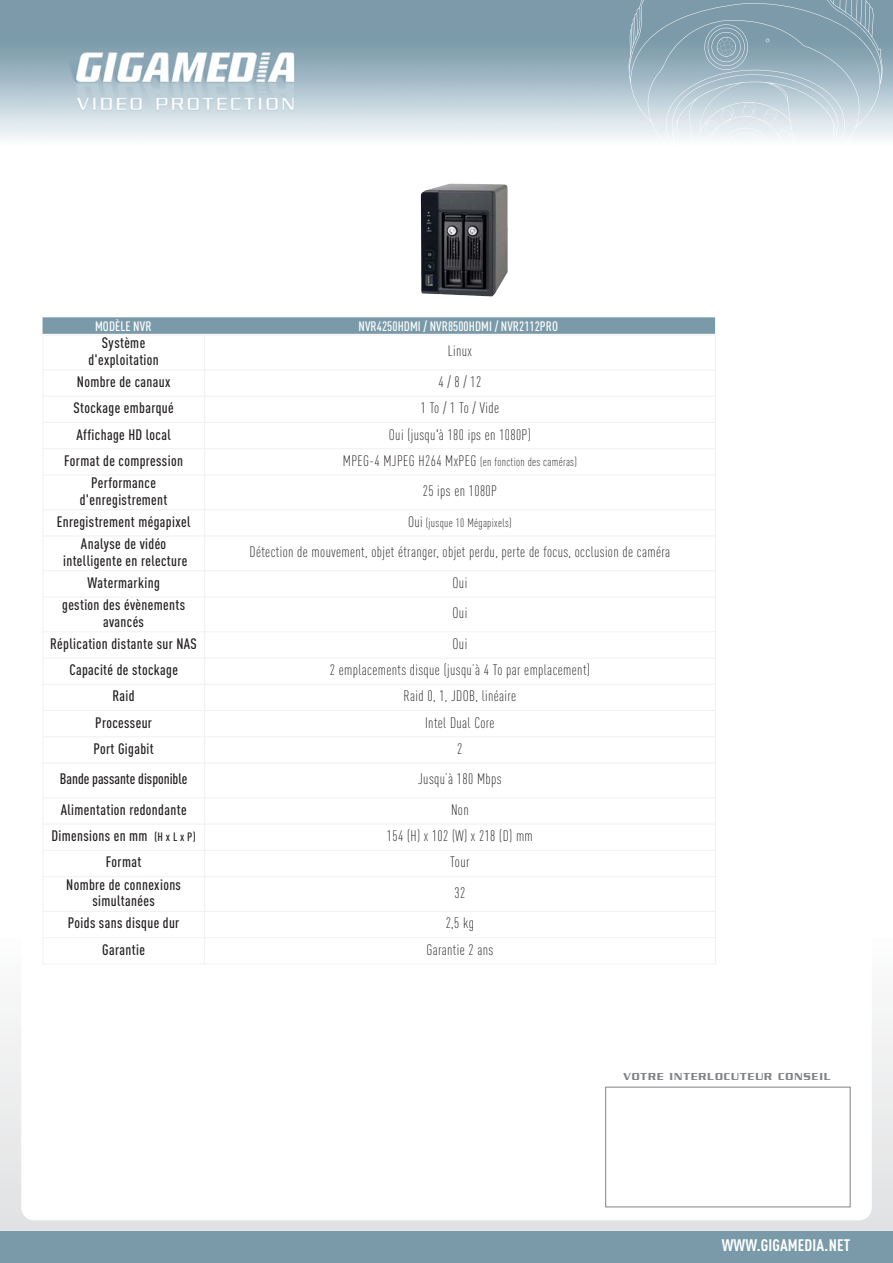
<style>
.page{position:relative;width:893px;height:1263px;background:#fff}
.page>*{position:absolute;margin:0;border:0;box-sizing:border-box;transform-origin:0 0}
.t1{font:700 condensed 16.5px "DINOT";letter-spacing:.01em;color:#fff}
.t2{font:500 condensed 15px/16.5px "DINOT";letter-spacing:.025em;color:#231f20;text-align:center}
.t3{font:300 condensed 15px "DINOT";letter-spacing:.025em;color:#231f20}
.t4{font:500 condensed 15px "DINOT";color:#231f20}
.t5{font:500 condensed 13.5px "DINOT";letter-spacing:.005em;color:#fff}
.t6{font:300 condensed 12px "DINOT";letter-spacing:.025em;color:#231f20}
.t7{font:500 10.95px "Serpentine";letter-spacing:.095em;color:#808285}
.s1{font-size:15px}
.s2{font-size:12px}
</style>
<div class="page">
<svg style="left:0;top:1010px;width:892px;height:221px;background:#e5e6e7"></svg>
<div style="left:0;top:1231px;width:892px;height:32px;background:#7b9aa9"></div>
<img style="left:0;top:0;width:892px;height:139px">
<div style="left:21px;top:267px;width:851px;height:953px;background:#fff;border-radius:13px"></div>
<svg style="left:629px;top:0;width:253px;height:139px;background:#a7bcc7"></svg>
<div style="left:605px;top:1087px;width:245px;height:120px;border:1px solid #808285"></div>
<hr style="left:43px;top:335px;width:1px;height:629px;background:#f1f1f2">
<hr style="left:204px;top:335px;width:1px;height:629px;background:#f1f1f2">
<hr style="left:715px;top:335px;width:1px;height:629px;background:#f1f1f2">
<hr style="left:43px;top:335px;width:673px;height:1px;background:#f1f1f2">
<hr style="left:43px;top:370px;width:673px;height:1px;background:#f1f1f2">
<hr style="left:43px;top:396px;width:673px;height:1px;background:#f1f1f2">
<hr style="left:43px;top:422px;width:673px;height:1px;background:#f1f1f2">
<hr style="left:43px;top:448px;width:673px;height:1px;background:#f1f1f2">
<hr style="left:43px;top:475px;width:673px;height:1px;background:#f1f1f2">
<hr style="left:43px;top:509px;width:673px;height:1px;background:#f1f1f2">
<hr style="left:43px;top:536px;width:673px;height:1px;background:#f1f1f2">
<hr style="left:43px;top:570px;width:673px;height:1px;background:#f1f1f2">
<hr style="left:43px;top:597px;width:673px;height:1px;background:#f1f1f2">
<hr style="left:43px;top:631px;width:673px;height:1px;background:#f1f1f2">
<hr style="left:43px;top:658px;width:673px;height:1px;background:#f1f1f2">
<hr style="left:43px;top:684px;width:673px;height:1px;background:#f1f1f2">
<hr style="left:43px;top:710px;width:673px;height:1px;background:#f1f1f2">
<hr style="left:43px;top:736px;width:673px;height:1px;background:#f1f1f2">
<hr style="left:43px;top:763px;width:673px;height:1px;background:#f1f1f2">
<hr style="left:43px;top:797px;width:673px;height:1px;background:#f1f1f2">
<hr style="left:43px;top:824px;width:673px;height:1px;background:#f1f1f2">
<hr style="left:43px;top:850px;width:673px;height:1px;background:#f1f1f2">
<hr style="left:43px;top:876px;width:673px;height:1px;background:#f1f1f2">
<hr style="left:43px;top:911px;width:673px;height:1px;background:#f1f1f2">
<hr style="left:43px;top:937px;width:673px;height:1px;background:#f1f1f2">
<hr style="left:43px;top:964px;width:673px;height:1px;background:#f1f1f2">
<div style="left:43px;top:317px;width:672px;height:17px;background:#7b9aa9"></div>
<img style="left:450px;top:184px;width:58px;height:113px">
<p class="t5" style="left:95px;top:321px;width:58px">MODÈLE NVR</p>
<p class="t5" style="left:358px;top:321px;width:201px">NVR4250HDMI / NVR8500HDMI / NVR2112PRO</p>
<p class="t2" style="left:88px;top:336px;width:72px">Système d'exploitation</p>
<p class="t3" style="left:448px;top:346px;width:26px">Linux</p>
<p class="t2" style="left:77px;top:375px;width:95px">Nombre de canaux</p>
<p class="t3" style="left:438px;top:376px;width:44px">4 / 8 / 12</p>
<p class="t2" style="left:74px;top:401px;width:102px">Stockage embarqué</p>
<p class="t3" style="left:421px;top:403px;width:80px">1 To / 1 To / Vide</p>
<p class="t2" style="left:76px;top:427px;width:96px">Affichage HD local</p>
<p class="t3" style="left:389px;top:429px;width:144px">Oui (jusqu'à 180 ips en 1080P)</p>
<p class="t2" style="left:64px;top:454px;width:120px">Format de compression</p>
<p class="t6" style="left:343px;top:457px;width:236px"><span class="s1">MPEG-4 MJPEG H264 MxPEG</span> (en fonction des caméras)</p>
<p class="t2" style="left:80px;top:476px;width:89px">Performance d'enregistrement</p>
<p class="t3" style="left:423px;top:486px;width:76px">25 ips en 1080P</p>
<p class="t2" style="left:57px;top:515px;width:135px">Enregistrement mégapixel</p>
<p class="t6" style="left:408px;top:518px;width:105px"><span class="s1">Oui</span> (jusque 10 Mégapixels)</p>
<p class="t2" style="left:63px;top:537px;width:126px">Analyse de vidéo intelligente en relecture</p>
<p class="t3" style="left:250px;top:547px;width:422px">Détection de mouvement, objet étranger, objet perdu, perte de focus, occlusion de caméra</p>
<p class="t2" style="left:87px;top:576px;width:74px">Watermarking</p>
<p class="t3" style="left:452px;top:577px;width:16px">Oui</p>
<p class="t2" style="left:62px;top:598px;width:124px">gestion des évènements avancés</p>
<p class="t3" style="left:452px;top:608px;width:16px">Oui</p>
<p class="t2" style="left:50px;top:637px;width:148px">Réplication distante sur NAS</p>
<p class="t3" style="left:452px;top:638px;width:16px">Oui</p>
<p class="t2" style="left:69px;top:663px;width:110px">Capacité de stockage</p>
<p class="t3" style="left:330px;top:664px;width:262px">2 emplacements disque (jusqu’à 4 To par emplacement)</p>
<p class="t2" style="left:113px;top:689px;width:24px">Raid</p>
<p class="t3" style="left:404px;top:691px;width:114px">Raid 0, 1, JDOB, linéaire</p>
<p class="t2" style="left:95px;top:716px;width:58px">Processeur</p>
<p class="t3" style="left:425px;top:717px;width:71px">Intel Dual Core</p>
<p class="t2" style="left:93px;top:742px;width:62px">Port Gigabit</p>
<p class="t3" style="left:457px;top:743px;width:7px">2</p>
<p class="t4" style="left:60px;top:774px;width:129px">Bande passante disponible</p>
<p class="t3" style="left:418px;top:774px;width:85px">Jusqu’à 180 Mbps</p>
<p class="t2" style="left:61px;top:803px;width:127px">Alimentation redondante</p>
<p class="t3" style="left:451px;top:804px;width:19px">Non</p>
<p class="t2" style="left:51px;top:829px;width:146px">Dimensions en mm <span class="s2">(H x L x P)</span></p>
<p class="t3" style="left:387px;top:831px;width:147px">154 (H) x 102 (W) x 218 (D) mm</p>
<p class="t2" style="left:106px;top:855px;width:37px">Format</p>
<p class="t3" style="left:450px;top:857px;width:21px">Tour</p>
<p class="t2" style="left:66px;top:878px;width:116px">Nombre de connexions simultanées</p>
<p class="t3" style="left:454px;top:887px;width:12px">32</p>
<p class="t2" style="left:68px;top:916px;width:113px">Poids sans disque dur</p>
<p class="t3" style="left:446px;top:918px;width:30px">2,5 kg</p>
<p class="t2" style="left:102px;top:943px;width:44px">Garantie</p>
<p class="t3" style="left:426px;top:944px;width:68px">Garantie 2 ans</p>
<p class="t7" style="left:623px;top:1073px;width:209px">VOTRE INTERLOCUTEUR CONSEIL</p>
<p class="t1" style="left:722px;top:1235px;width:130px">WWW.GIGAMEDIA.NET</p>
</div>
